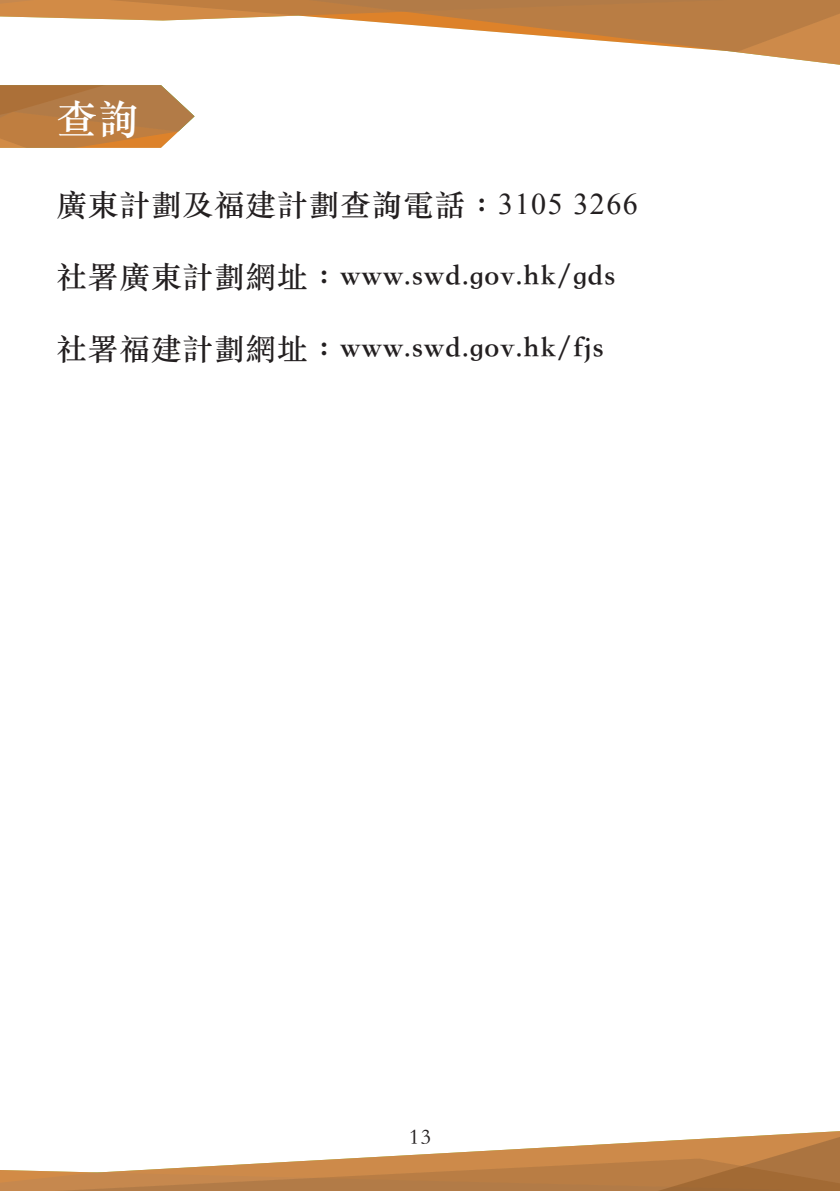
<style>
.page{position:relative;width:840px;height:1191px;background:#fff}
.page>*{position:absolute;margin:0;border:0;box-sizing:border-box;transform-origin:0 0}
.Headline_2{font:40px "ST Songti TC Bold";color:#fff}
.Content{font:30px "ST Songti TC Bold";letter-spacing:.05em;color:#231f20}
.t1{font:22px "ST Songti TC Regular";color:#231f20}
.s1{font-family:"Times New Roman"}
</style>
<div class="page">
<svg style="left:0;top:85px;width:194px;height:63px;background:#be8650"></svg>
<svg style="left:0;top:1131px;width:839px;height:60px"></svg>
<svg style="left:0;top:0;width:839px;height:65px"></svg>
<p class="Headline_2" style="left:57px;top:94px;width:83px">查詢</p>
<p class="Content" style="left:57px;top:186px;width:582px">廣東計劃及福建計劃查詢電話：<span class="s1">3105 3266</span></p>
<p class="Content" style="left:57px;top:258px;width:559px">社署廣東計劃網址：www.swd.gov.hk/gds</p>
<p class="Content" style="left:57px;top:330px;width:548px">社署福建計劃網址：www.swd.gov.hk/fjs</p>
<p class="t1" style="left:409px;top:1124px;width:23px">13</p>
</div>
